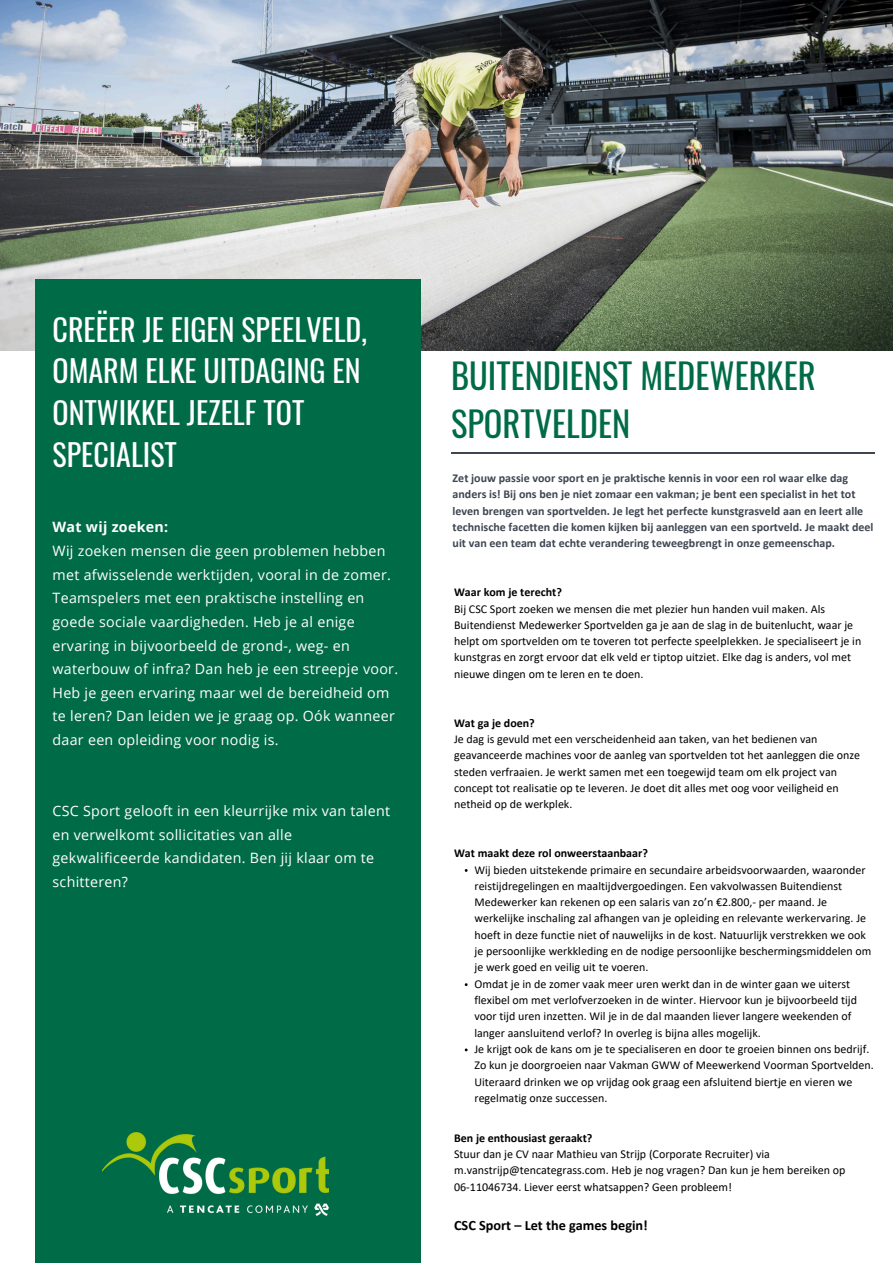
<style>
.page{position:relative;width:893px;height:1263px;background:#fff}
.page>*{position:absolute;margin:0;border:0;box-sizing:border-box;transform-origin:0 0}
.t1{font:34.5px/47.8px "Oswald";color:#006b47}
.t2{font:30px/41.6px "Oswald";color:#fff}
.t3{font:14.25px/23.6px "Open Sans";letter-spacing:.02em;color:#fff}
.t4{font:700 14.25px "Calibri";color:#000}
.t5{font:12px/16.4px "Calibri";color:#000}
.t6{font:700 12px/16.4px "Calibri";color:#3f4652}
.t7{font:700 12px "Calibri";color:#000}
.s1{font-weight:700}
</style>
<div class="page">
<img style="left:0;top:0;width:893px;height:350px">
<div style="left:36px;top:280px;width:384px;height:983px;background:#006b47"></div>
<hr style="left:451px;top:452px;width:423px;height:2px;background:#3f4652">
<img style="left:102px;top:1132px;width:226px;height:83px">
<p class="t2" style="left:53px;top:307px;width:316px">CREËER JE EIGEN SPEELVELD,<br>OMARM ELKE UITDAGING EN<br>ONTWIKKEL JEZELF TOT<br>SPECIALIST</p>
<h4 class="t3" style="left:53px;top:515px;width:347px"><span class="s1">Wat wij zoeken:<br></span>Wij zoeken mensen die geen problemen hebben met afwisselende werktijden, vooral in de zomer.<br>Teamspelers met een praktische instelling en goede sociale vaardigheden. Heb je al enige ervaring in bijvoorbeeld de grond-, weg- en waterbouw of infra? Dan heb je een streepje voor.<br>Heb je geen ervaring maar wel de bereidheid om te leren? Dan leiden we je graag op. Oók wanneer daar een opleiding voor nodig is.</h4>
<h1 class="t3" style="left:53px;top:798px;width:339px">CSC Sport gelooft in een kleurrijke mix van talent en verwelkomt sollicitaties van alle gekwalificeerde kandidaten. Ben jij klaar om te schitteren?</h1>
<h2 class="t1" style="left:451px;top:350px;width:366px">BUITENDIENST MEDEWERKER<br>SPORTVELDEN</h2>
<h4 class="t6" style="left:452px;top:471px;width:422px">Zet jouw passie voor sport en je praktische kennis in voor een rol waar elke dag anders is! Bij ons ben je niet zomaar een vakman; je bent een specialist in het tot leven brengen van sportvelden. Je legt het perfecte kunstgrasveld aan en leert alle technische facetten die komen kijken bij aanleggen van een sportveld. Je maakt deel uit van een team dat echte verandering teweegbrengt in onze gemeenschap.</h4>
<p class="t7" style="left:454px;top:587px;width:109px">Waar kom je terecht?</p>
<h5 class="t5" style="left:454px;top:601px;width:409px">Bij CSC Sport zoeken we mensen die met plezier hun handen vuil maken. Als Buitendienst Medewerker Sportvelden ga je aan de slag in de buitenlucht, waar je helpt om sportvelden om te toveren tot perfecte speelplekken. Je specialiseert je in kunstgras en zorgt ervoor dat elk veld er tiptop uitziet. Elke dag is anders, vol met nieuwe dingen om te leren en te doen.</h5>
<p class="t7" style="left:454px;top:718px;width:82px">Wat ga je doen?</p>
<p class="t5" style="left:454px;top:732px;width:408px">Je dag is gevuld met een verscheidenheid aan taken, van het bedienen van geavanceerde machines voor de aanleg van sportvelden tot het aanleggen die onze steden verfraaien. Je werkt samen met een toegewijd team om elk project van concept tot realisatie op te leveren. Je doet dit alles met oog voor veiligheid en netheid op de werkplek.</p>
<p class="t7" style="left:454px;top:848px;width:195px">Wat maakt deze rol onweerstaanbaar?</p>
<p class="t5" style="left:474px;top:862px;width:398px">Wij bieden uitstekende primaire en secundaire arbeidsvoorwaarden, waaronder reistijdregelingen en maaltijdvergoedingen. Een vakvolwassen Buitendienst Medewerker kan rekenen op een salaris van zo’n €2.800,- per maand. Je werkelijke inschaling zal afhangen van je opleiding en relevante werkervaring. Je hoeft in deze functie niet of nauwelijks in de kost. Natuurlijk verstrekken we ook je persoonlijke werkkleding en de nodige persoonlijke beschermingsmiddelen om je werk goed en veilig uit te voeren.</p>
<h5 class="t5" style="left:474px;top:976px;width:384px">Omdat je in de zomer vaak meer uren werkt dan in de winter gaan we uiterst flexibel om met verlofverzoeken in de winter. Hiervoor kun je bijvoorbeeld tijd voor tijd uren inzetten. Wil je in de dal maanden liever langere weekenden of langer aansluitend verlof? In overleg is bijna alles mogelijk.</h5>
<p class="t5" style="left:474px;top:1042px;width:401px">Je krijgt ook de kans om je te specialiseren en door te groeien binnen ons bedrijf.<br>Zo kun je doorgroeien naar Vakman GWW of Meewerkend Voorman Sportvelden.<br>Uiteraard drinken we op vrijdag ook graag een afsluitend biertje en vieren we regelmatig onze successen.</p>
<p class="t7" style="left:454px;top:1133px;width:140px">Ben je enthousiast geraakt?</p>
<p class="t5" style="left:454px;top:1147px;width:393px">Stuur dan je CV naar Mathieu van Strijp (Corporate Recruiter) via m.vanstrijp@tencategrass.com. Heb je nog vragen? Dan kun je hem bereiken op<br>06-11046734. Liever eerst whatsappen? Geen probleem!</p>
<p class="t4" style="left:454px;top:1219px;width:195px">CSC Sport – Let the games begin!</p>
</div>
